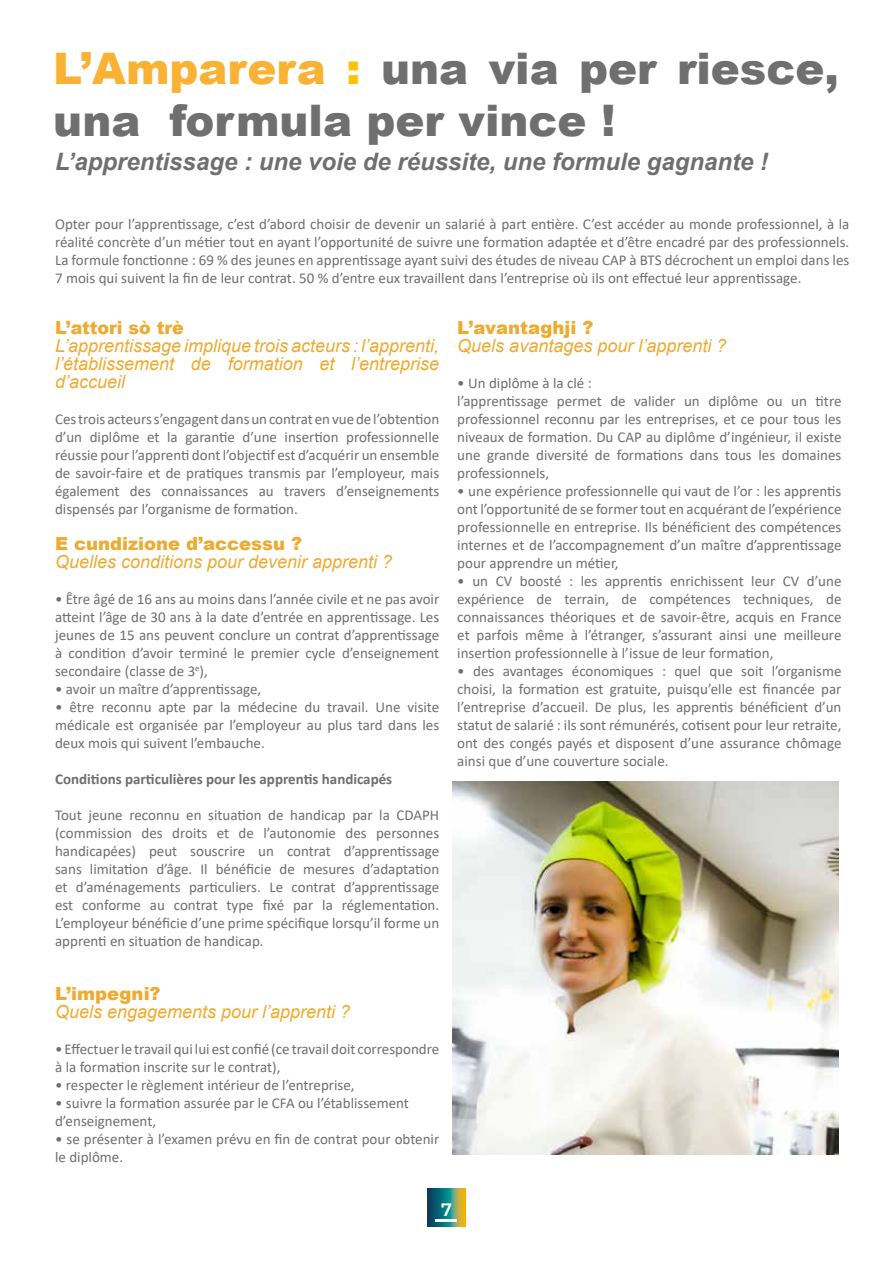
<style>
.page{position:relative;width:893px;height:1263px;background:#fff}
.page>*{position:absolute;margin:0;border:0;box-sizing:border-box;transform-origin:0 0}
.t1{font:900 43.5px/52.2px "Arial";color:#706f6f}
.t2{font:italic 700 24px "Arial";color:#706f6f}
.t3{font:italic 18px/18px "Arial";color:#eeab31;text-align:justify}
.t4{font:900 18px "Arial";color:#eeab31}
.t5{font:600 18px "Montserrat";color:#fff}
.t6{font:15px/18px "Calibri";color:#706f6f;text-align:justify}
.t7{font:700 15px "Calibri";color:#706f6f}
.s1{color:#f9b234}
.s2{color:#fdc300}
</style>
<div class="page">
<svg style="left:428px;top:1188px;width:37px;height:39px"></svg>
<hr style="left:436px;top:1219px;width:21px;height:3px;background:#fff">
<img style="left:452px;top:782px;width:386px;height:372px">
<h1 class="t1" style="left:53px;top:41px;width:787px"><span class="s1">L’Amparera</span> <span class="s2">:</span> una via per riesce, una formula per vince !</h1>
<h2 class="t2" style="left:55px;top:145px;width:715px">L’apprentissage : une voie de réussite, une formule gagnante !</h2>
<p class="t6" style="left:55px;top:215px;width:796px">Opter pour l’apprentissage, c’est d’abord choisir de devenir un salarié à part entière. C’est accéder au monde professionnel, à la réalité concrète d’un métier tout en ayant l’opportunité de suivre une formation adaptée et d’être encadré par des professionnels.<br>La formule fonctionne : 69 % des jeunes en apprentissage ayant suivi des études de niveau CAP à BTS décrochent un emploi dans les 7 mois qui suivent la fin de leur contrat. 50 % d’entre eux travaillent dans l’entreprise où ils ont effectué leur apprentissage.</p>
<p class="t4" style="left:55px;top:314px;width:130px">L’attori sò trè</p>
<p class="t3" style="left:55px;top:337px;width:386px">L’apprentissage implique trois acteurs : l’apprenti, l’établissement de formation et l’entreprise d’accueil</p>
<p class="t6" style="left:55px;top:410px;width:386px">Ces trois acteurs s’engagent dans un contrat en vue de l’obtention d’un diplôme et la garantie d’une insertion professionnelle réussie pour l’apprenti dont l’objectif est d’acquérir un ensemble de savoir-faire et de pratiques transmis par l’employeur, mais également des connaissances au travers d’enseignements dispensés par l’organisme de formation.</p>
<p class="t4" style="left:55px;top:530px;width:249px">E cundizione d’accessu ?</p>
<p class="t3" style="left:55px;top:553px;width:339px">Quelles conditions pour devenir apprenti ?</p>
<p class="t6" style="left:55px;top:590px;width:386px">• Être âgé de 16 ans au moins dans l’année civile et ne pas avoir atteint l’âge de 30 ans à la date d’entrée en apprentissage. Les jeunes de 15 ans peuvent conclure un contrat d’apprentissage à condition d’avoir terminé le premier cycle d’enseignement secondaire (classe de 3<sup>e</sup>),</p>
<p class="t6" style="left:55px;top:680px;width:208px">• avoir un maître d’apprentissage,</p>
<p class="t6" style="left:55px;top:698px;width:386px">• être reconnu apte par la médecine du travail. Une visite médicale est organisée par l’employeur au plus tard dans les deux mois qui suivent l’embauche.</p>
<p class="t7" style="left:55px;top:768px;width:339px">Conditions particulières pour les apprentis handicapés</p>
<p class="t6" style="left:55px;top:806px;width:386px">Tout jeune reconnu en situation de handicap par la CDAPH (commission des droits et de l’autonomie des personnes handicapées) peut souscrire un contrat d’apprentissage sans limitation d’âge. Il bénéficie de mesures d’adaptation et d’aménagements particuliers. Le contrat d’apprentissage est conforme au contrat type fixé par la réglementation.<br>L’employeur bénéficie d’une prime spécifique lorsqu’il forme un apprenti en situation de handicap.</p>
<p class="t4" style="left:55px;top:980px;width:107px">L’impegni?</p>
<p class="t3" style="left:55px;top:1003px;width:297px">Quels engagements pour l’apprenti ?</p>
<p class="t6" style="left:55px;top:1040px;width:386px">• Effectuer le travail qui lui est confié (ce travail doit correspondre à la formation inscrite sur le contrat),</p>
<p class="t6" style="left:55px;top:1076px;width:301px">• respecter le règlement intérieur de l’entreprise,</p>
<p class="t6" style="left:55px;top:1094px;width:355px">• suivre la formation assurée par le CFA ou l’établissement d’enseignement,</p>
<p class="t6" style="left:55px;top:1130px;width:386px">• se présenter à l’examen prévu en fin de contrat pour obtenir le diplôme.</p>
<p class="t4" style="left:457px;top:314px;width:138px">L’avantaghji ?</p>
<p class="t3" style="left:457px;top:337px;width:271px">Quels avantages pour l’apprenti ?</p>
<p class="t6" style="left:457px;top:374px;width:386px;text-align:left">• Un diplôme à la clé :<br>l’apprentissage permet de valider un diplôme ou un titre professionnel reconnu par les entreprises, et ce pour tous les niveaux de formation. Du CAP au diplôme d’ingénieur, il existe une grande diversité de formations dans tous les domaines professionnels,</p>
<p class="t6" style="left:457px;top:482px;width:386px">• une expérience professionnelle qui vaut de l’or : les apprentis ont l’opportunité de se former tout en acquérant de l’expérience professionnelle en entreprise. Ils bénéficient des compétences internes et de l’accompagnement d’un maître d’apprentissage pour apprendre un métier,</p>
<p class="t6" style="left:457px;top:572px;width:386px">• un CV boosté : les apprentis enrichissent leur CV d’une expérience de terrain, de compétences techniques, de connaissances théoriques et de savoir-être, acquis en France et parfois même à l’étranger, s’assurant ainsi une meilleure insertion professionnelle à l’issue de leur formation,</p>
<p class="t6" style="left:457px;top:662px;width:386px">• des avantages économiques : quel que soit l’organisme choisi, la formation est gratuite, puisqu’elle est financée par l’entreprise d’accueil. De plus, les apprentis bénéficient d’un statut de salarié : ils sont rémunérés, cotisent pour leur retraite, ont des congés payés et disposent d’une assurance chômage ainsi que d’une couverture sociale.</p>
<p class="t5" style="left:441px;top:1197px;width:12px">7</p>
</div>
